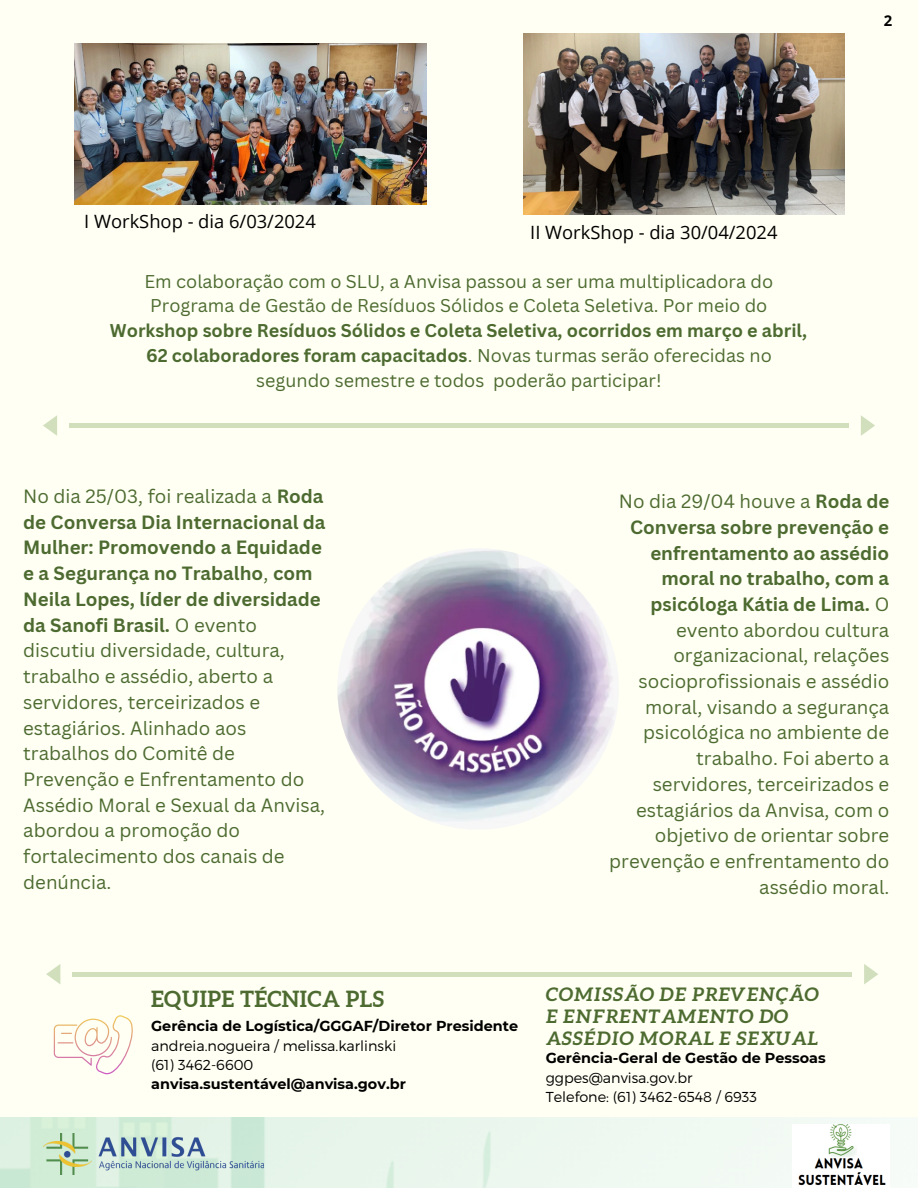
<style>
.page{position:relative;width:918px;height:1188px;background:#fffff4}
.page>*{position:absolute;margin:0;border:0;box-sizing:border-box;transform-origin:0 0}
.t1{font:700 22.2px "Aleo";letter-spacing:.015em;color:#4d6b30}
.t2{font:18.75px/25.7px "Canva Sans";color:#4d6b30}
.t3{font:italic 700 18.75px/22px "Aleo";letter-spacing:.015em;color:#4d6b30}
.t4{font:18.3px "Open Sans";color:#000}
.t5{font:18px/24.8px "Canva Sans";color:#4d6b30;text-align:center}
.t6{font:700 14.85px "Open Sans";color:#000}
.t7{font:700 14.4px "Montserrat";color:#000}
.t8{font:300 14.4px "Montserrat";color:#000}
.s1{font-weight:700}
</style>
<div class="page">
<img style="left:0;top:1117px;width:890px;height:71px">
<img style="left:792px;top:1125px;width:98px;height:63px">
<div style="left:69px;top:423px;width:780px;height:5px;background:#d1dfbd"></div>
<svg style="left:861px;top:415px;width:14px;height:20px"></svg>
<svg style="left:43px;top:415px;width:14px;height:20px"></svg>
<img style="left:74px;top:43px;width:352px;height:161px">
<img style="left:337px;top:548px;width:282px;height:282px;border-radius:50%">
<img style="left:523px;top:33px;width:321px;height:181px">
<div style="left:73px;top:972px;width:779px;height:5px;background:#d1dfbd"></div>
<svg style="left:864px;top:964px;width:14px;height:20px"></svg>
<svg style="left:46px;top:964px;width:14px;height:20px"></svg>
<svg style="left:54px;top:1015px;width:79px;height:59px"></svg>
<img style="left:43px;top:1133px;width:221px;height:42px">
<p class="t4" style="left:84px;top:209px;width:233px">I WorkShop - dia 6/03/2024</p>
<p class="t4" style="left:530px;top:220px;width:249px">II WorkShop - dia 30/04/2024</p>
<p class="t5" style="left:110px;top:268px;width:699px">Em colaboração com o SLU, a Anvisa passou a ser uma multiplicadora do Programa de Gestão de Resíduos Sólidos e Coleta Seletiva. Por meio do <span class="s1">Workshop sobre Resíduos Sólidos e Coleta Seletiva, ocorridos em março e abril, 62 colaboradores foram capacitados</span>. Novas turmas serão oferecidas no segundo semestre e todos poderão participar!</p>
<p class="t6" style="left:884px;top:11px;width:10px">2</p>
<h3 class="t2" style="left:23px;top:483px;width:304px">No dia 25/03, foi realizada a <span class="s1">Roda de Conversa Dia Internacional da<br>Mulher: Promovendo a Equidade e a Segurança no Trabalho</span>, <span class="s1">com<br>Neila Lopes, líder de diversidade da Sanofi Brasil.</span> O evento discutiu diversidade, cultura, trabalho e assédio, aberto a servidores, terceirizados e estagiários. Alinhado aos trabalhos do Comitê de<br>Prevenção e Enfrentamento do<br>Assédio Moral e Sexual da Anvisa, abordou a promoção do fortalecimento dos canais de denúncia.</h3>
<h3 class="t2" style="left:609px;top:488px;width:282px;text-align:right">No dia 29/04 houve a <span class="s1">Roda de<br>Conversa sobre prevenção e enfrentamento ao assédio moral no trabalho, com a psicóloga Kátia de Lima.</span> O evento abordou cultura organizacional, relações socioprofissionais e assédio moral, visando a segurança psicológica no ambiente de trabalho. Foi aberto a servidores, terceirizados e estagiários da Anvisa, com o objetivo de orientar sobre prevenção e enfrentamento do assédio moral.</h3>
<h2 class="t1" style="left:151px;top:986px;width:234px">EQUIPE TÉCNICA PLS</h2>
<h1 class="t7" style="left:151px;top:1017px;width:368px">Gerência de Logística/GGGAF/Diretor Presidente</h1>
<p class="t8" style="left:151px;top:1037px;width:246px">andreia.nogueira / melissa.karlinski</p>
<p class="t8" style="left:151px;top:1056px;width:104px">(61) 3462-6600</p>
<p class="t7" style="left:151px;top:1076px;width:256px">anvisa.sustentável@anvisa.gov.br</p>
<p class="t3" style="left:546px;top:983px;width:275px">COMISSÃO DE PREVENÇÃO<br>E ENFRENTAMENTO DO<br>ASSÉDIO MORAL E SEXUAL</p>
<p class="t7" style="left:546px;top:1049px;width:281px">Gerência-Geral de Gestão de Pessoas</p>
<p class="t8" style="left:546px;top:1069px;width:148px">ggpes@anvisa.gov.br</p>
<p class="t8" style="left:546px;top:1088px;width:213px">Telefone: (61) 3462-6548 / 6933</p>
</div>
